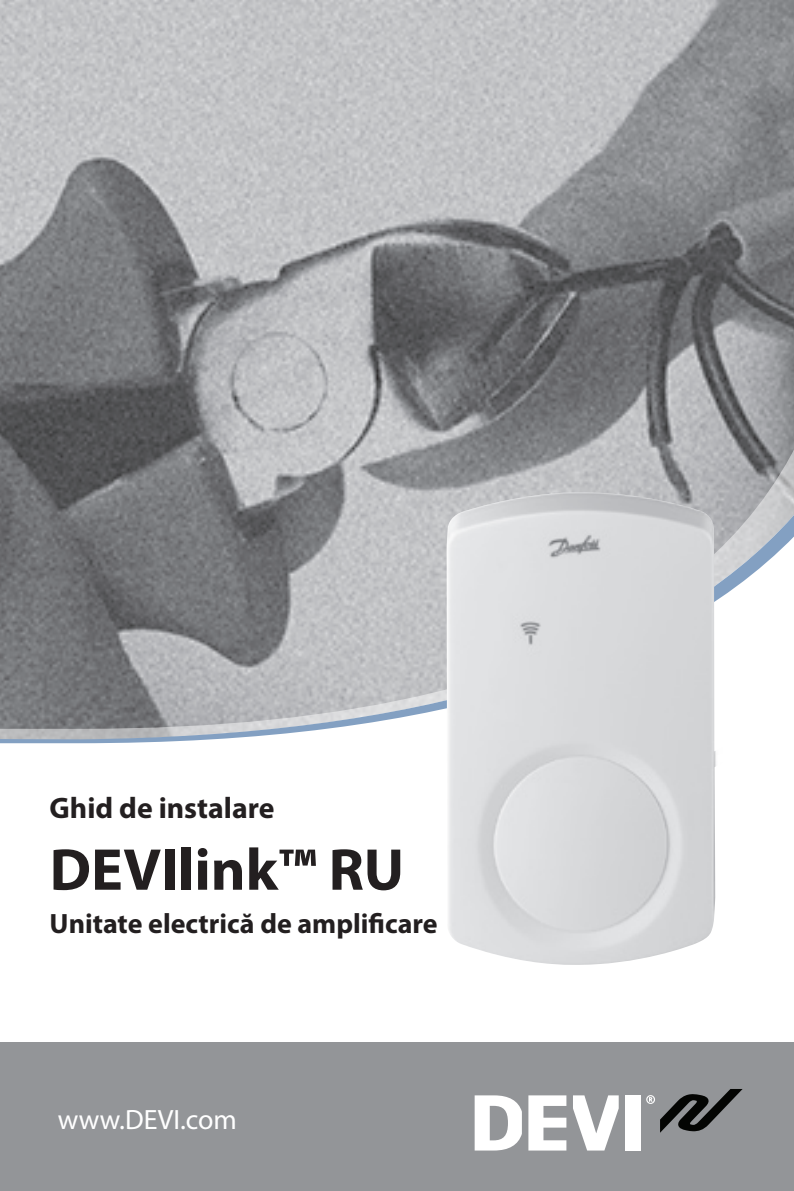
<style>
.page{position:relative;width:794px;height:1191px;background:#fff}
.page>*{position:absolute;margin:0;border:0;box-sizing:border-box;transform-origin:0 0}
.DEVI_Document_type{font:700 59.5px "Myriad Pro";color:#231f20}
.DEVI_Document_type-2{font:700 29.75px "Myriad Pro";color:#231f20}
.DEVI_FrontPageSubTit{font:700 28px "Myriad Pro";color:#231f20}
.DEVI_Footer{font:28px "Myriad Pro";color:#fff}
</style>
<div class="page">
<img style="left:0;top:0;width:794px;height:423px">
<svg style="left:0;top:423px;width:794px;height:59px;background:#919295"></svg>
<svg style="left:0;top:482px;width:794px;height:261px;background:#9fa1a4"></svg>
<div style="left:0;top:1042px;width:794px;height:149px;background:#939598"></div>
<svg style="left:528px;top:1095px;width:38px;height:55px"></svg>
<div style="left:625px;top:1095px;width:15px;height:55px;background:#fff"></div>
<svg style="left:573px;top:1095px;width:45px;height:55px"></svg>
<svg style="left:474px;top:1095px;width:48px;height:55px"></svg>
<svg style="left:646px;top:1089px;width:96px;height:43px"></svg>
<img style="left:446px;top:492px;width:298px;height:473px">
<p class="DEVI_Document_type-2" style="left:50px;top:791px;width:226px">Ghid de instalare</p>
<p class="DEVI_Document_type" style="left:50px;top:836px;width:356px">DEVIlink™ RU</p>
<p class="DEVI_FrontPageSubTit" style="left:50px;top:908px;width:389px">Unitate electrică de amplificare</p>
<p class="DEVI_Footer" style="left:58px;top:1104px;width:181px">www.DEVI.com</p>
</div>
